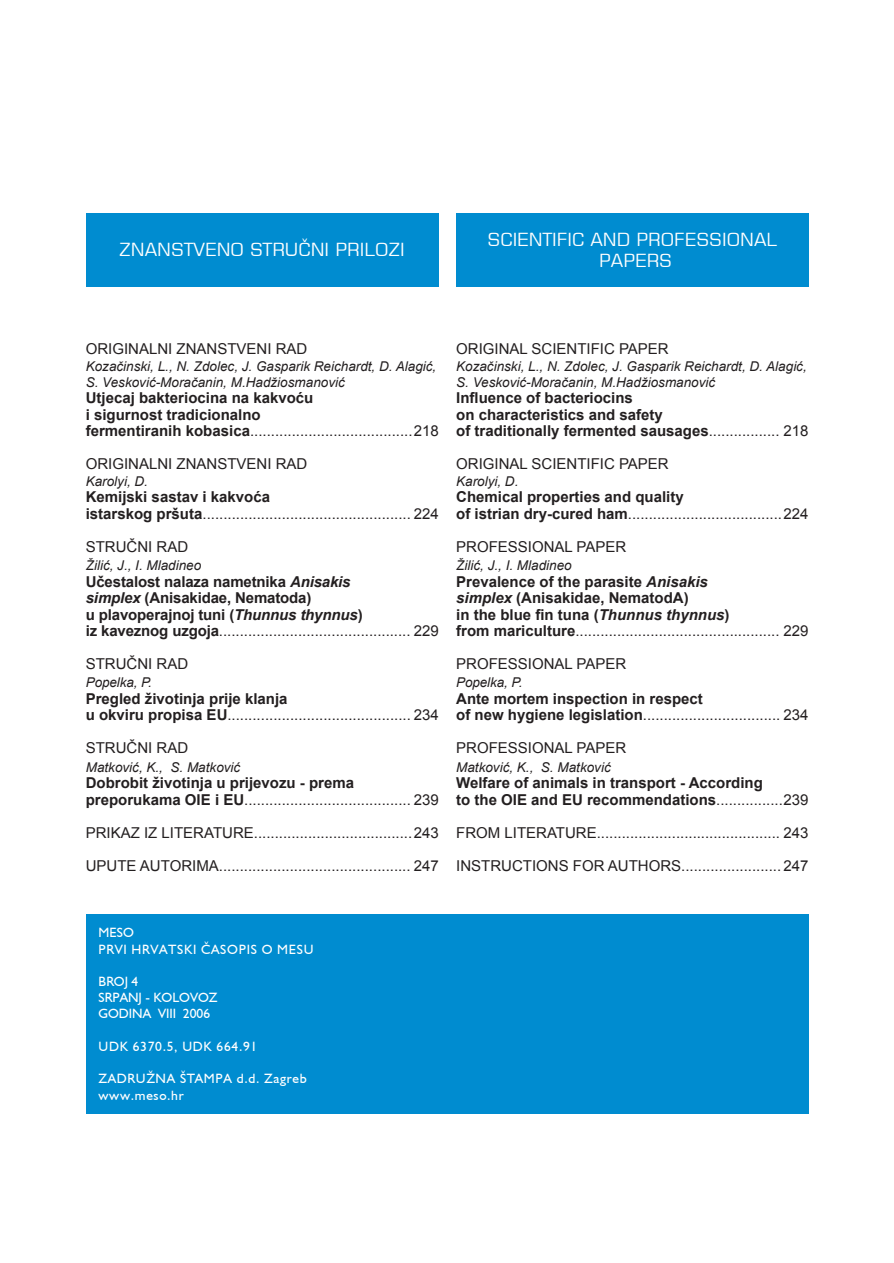
<style>
.page{position:relative;width:894px;height:1263px;background:#fff}
.page>*{position:absolute;margin:0;border:0;box-sizing:border-box;transform-origin:0 0}
.t1{font:18px/21.6px "Square 721 BT";color:#fff;text-align:center}
.t2{font:700 15px/16.5px "Arial";color:#231f20}
.t3{font:15px/16.5px "Arial";color:#231f20}
.t4{font:italic 13.5px/16.2px "Arial";color:#231f20}
.t5{font:13.5px/16.2px "Humanist 521 BT";letter-spacing:.05em;color:#fff}
.t6{font:13.5px/16.2px "Humanist 521 BT";color:#fff}
.s1{font-weight:400}
.s2{font-weight:700}
.s3{font-style:italic}
</style>
<div class="page">
<div style="left:86px;top:213px;width:352px;height:73px;background:#008cd0"></div>
<div style="left:456px;top:213px;width:353px;height:73px;background:#008cd0"></div>
<div style="left:86px;top:914px;width:723px;height:199px;background:#008cd0"></div>
<p class="t1" style="left:119px;top:239px;width:287px">ZNANSTVENO STRUČNI PRILOZI</p>
<p class="t1" style="left:488px;top:228px;width:291px">SCIENTIFIC AND PROFESSIONAL<br>PAPERS</p>
<p class="t3" style="left:86px;top:341px;width:223px">ORIGINALNI ZNANSTVENI RAD</p>
<p class="t4" style="left:86px;top:358px;width:352px">Kozačinski, L., N. Zdolec, J. Gasparik Reichardt, D. Alagić,<br>S. Vesković-Moračanin, M.Hadžiosmanović</p>
<p class="t2" style="left:86px;top:390px;width:354px">Utjecaj bakteriocina na kakvoću<br>i sigurnost tradicionalno<br>fermentiranih kobasica<span class="s1">....................................... 218</span></p>
<p class="t3" style="left:86px;top:456px;width:223px">ORIGINALNI ZNANSTVENI RAD</p>
<p class="t4" style="left:86px;top:473px;width:64px">Karolyi, D.</p>
<p class="t3" style="left:86px;top:489px;width:354px"><span class="s2">Kemijski sastav i kakvoća<br>istarskog pršuta</span>.................................................. 224</p>
<p class="t3" style="left:86px;top:538px;width:104px">STRUČNI RAD</p>
<p class="t4" style="left:86px;top:557px;width:117px">Žilić, J., I. Mladineo</p>
<p class="t2" style="left:86px;top:573px;width:354px">Učestalost nalaza nametnika <span class="s3">Anisakis<br>simplex</span> (Anisakidae, Nematoda)<br>u plavoperajnoj tuni (<span class="s3">Thunnus thynnus</span>)<br>iz kaveznog uzgoja<span class="s1">.............................................. 229</span></p>
<p class="t3" style="left:86px;top:655px;width:104px">STRUČNI RAD</p>
<p class="t4" style="left:86px;top:674px;width:68px">Popelka, P.</p>
<p class="t3" style="left:86px;top:690px;width:354px"><span class="s2">Pregled životinja prije klanja<br>u okviru propisa EU</span>............................................ 234</p>
<p class="t3" style="left:86px;top:740px;width:104px">STRUČNI RAD</p>
<p class="t4" style="left:86px;top:759px;width:156px">Matković, K., S. Matković</p>
<p class="t2" style="left:86px;top:775px;width:354px">Dobrobit životinja u prijevozu - prema preporukama OIE i EU<span class="s1">........................................ 239</span></p>
<p class="t3" style="left:86px;top:824px;width:354px">PRIKAZ IZ LITERATURE...................................... 243</p>
<p class="t3" style="left:86px;top:857px;width:354px">UPUTE AUTORIMA.............................................. 247</p>
<p class="t3" style="left:456px;top:341px;width:214px">ORIGINAL SCIENTIFIC PAPER</p>
<p class="t4" style="left:456px;top:358px;width:352px">Kozačinski, L., N. Zdolec, J. Gasparik Reichardt, D. Alagić,<br>S. Vesković-Moračanin, M.Hadžiosmanović</p>
<p class="t2" style="left:456px;top:390px;width:354px">Influence of bacteriocins<br>on characteristics and safety<br>of traditionally fermented sausages<span class="s1">................. 218</span></p>
<p class="t3" style="left:456px;top:456px;width:214px">ORIGINAL SCIENTIFIC PAPER</p>
<p class="t4" style="left:456px;top:473px;width:64px">Karolyi, D.</p>
<p class="t2" style="left:456px;top:489px;width:354px">Chemical properties and quality<br>of istrian dry-cured ham<span class="s1">..................................... 224</span></p>
<p class="t3" style="left:456px;top:538px;width:172px">PROFESSIONAL PAPER</p>
<p class="t4" style="left:456px;top:557px;width:117px">Žilić, J., I. Mladineo</p>
<p class="t2" style="left:456px;top:573px;width:354px">Prevalence of the parasite <span class="s3">Anisakis<br>simplex</span> (Anisakidae, NematodA)<br>in the blue fin tuna (<span class="s3">Thunnus thynnus</span>)<br>from mariculture<span class="s1">................................................. 229</span></p>
<p class="t3" style="left:456px;top:655px;width:172px">PROFESSIONAL PAPER</p>
<p class="t4" style="left:456px;top:674px;width:68px">Popelka, P.</p>
<p class="t2" style="left:456px;top:690px;width:354px">Ante mortem inspection in respect<br>of new hygiene legislation<span class="s1">................................. 234</span></p>
<p class="t3" style="left:456px;top:740px;width:172px">PROFESSIONAL PAPER</p>
<p class="t4" style="left:456px;top:759px;width:156px">Matković, K., S. Matković</p>
<p class="t2" style="left:456px;top:775px;width:354px">Welfare of animals in transport - According<br>to the OIE and EU recommendations<span class="s1">................239</span></p>
<p class="t3" style="left:456px;top:824px;width:354px">FROM LITERATURE............................................ 243</p>
<p class="t3" style="left:456px;top:857px;width:354px">INSTRUCTIONS FOR AUTHORS........................ 247</p>
<p class="t5" style="left:99px;top:924px;width:217px">MESO<br>PRVI HRVATSKI ČASOPIS O MESU</p>
<p class="t6" style="left:99px;top:973px;width:120px">BROJ 4<br>SRPANJ - KOLOVOZ<br>GODINA VIII 2006</p>
<p class="t5" style="left:99px;top:1037px;width:160px">UDK 6370.5, UDK 664.91</p>
<p class="t5" style="left:99px;top:1070px;width:210px">ZADRUŽNA ŠTAMPA d.d. Zagreb www.meso.hr</p>
</div>
